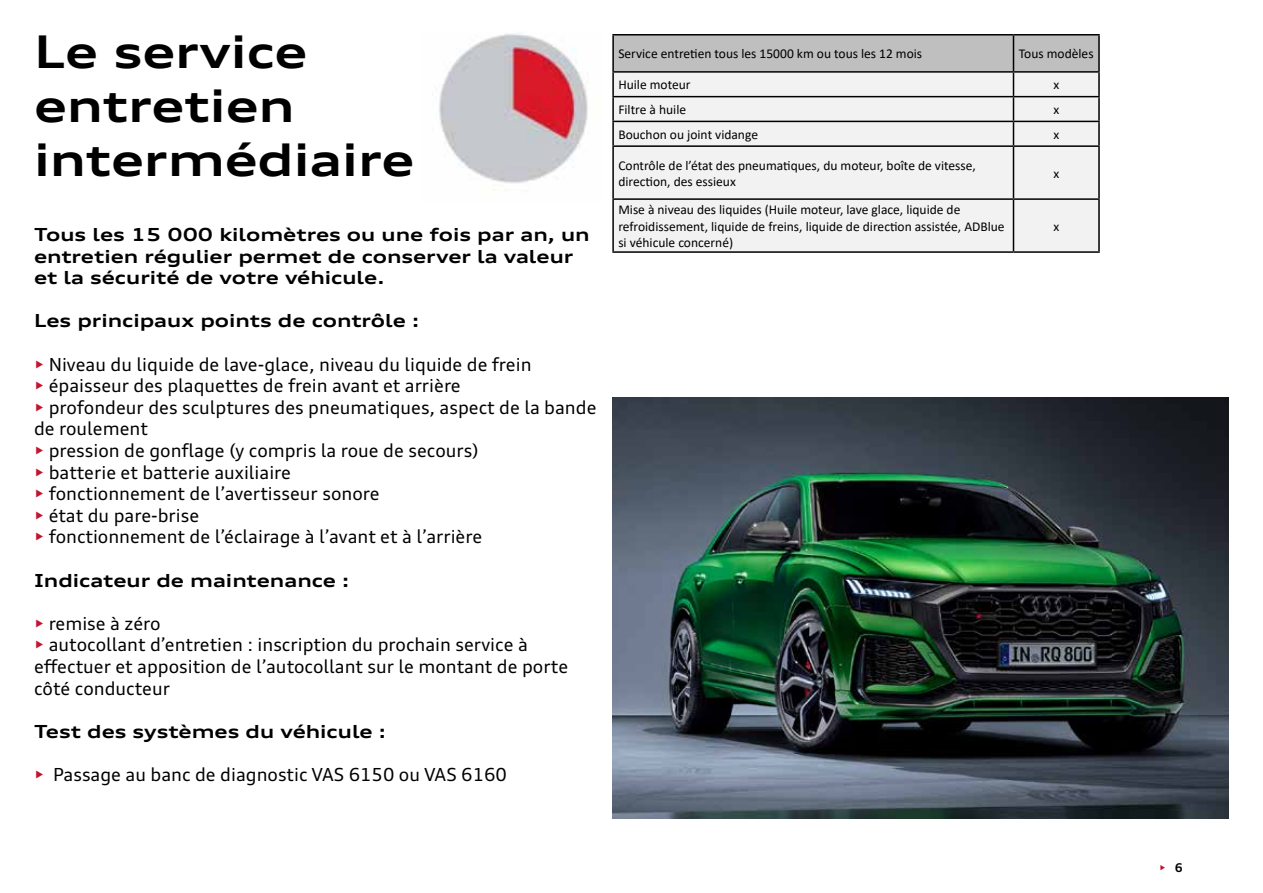
<style>
.page{position:relative;width:1263px;height:893px;background:#fff}
.page>*{position:absolute;margin:0;border:0;box-sizing:border-box;transform-origin:0 0}
.t1{font:700 expanded 45px/54px "Audi Type";color:#000}
.t2{font:18px/21.6px "Audi Type";color:#000}
.t3{font:700 expanded 18px/21.6px "Audi Type";color:#000}
.t4{font:13.5px/16.2px "Calibri";color:#000}
.t5{font:12px "Audi Type";color:#c4122f}
.s1{color:#c4122f}
.s2{font-weight:700;color:#000}
</style>
<div class="page">
<div style="left:614px;top:147px;width:484px;height:104px;background:#f2f2f2"></div>
<hr style="left:612px;top:36px;width:2px;height:35px;background:#000">
<hr style="left:612px;top:34px;width:401px;height:2px;background:#000">
<hr style="left:1013px;top:34px;width:87px;height:2px;background:#000">
<hr style="left:612px;top:73px;width:2px;height:23px;background:#000">
<hr style="left:612px;top:97px;width:2px;height:24px;background:#000">
<hr style="left:612px;top:122px;width:2px;height:23px;background:#000">
<hr style="left:612px;top:147px;width:2px;height:51px;background:#000">
<hr style="left:612px;top:200px;width:2px;height:51px;background:#000">
<hr style="left:612px;top:71px;width:401px;height:2px;background:#000">
<hr style="left:1013px;top:71px;width:87px;height:2px;background:#000">
<hr style="left:612px;top:96px;width:401px;height:1px;background:#000">
<hr style="left:1013px;top:96px;width:87px;height:1px;background:#000">
<hr style="left:612px;top:121px;width:401px;height:1px;background:#000">
<hr style="left:1013px;top:121px;width:87px;height:1px;background:#000">
<hr style="left:612px;top:145px;width:401px;height:2px;background:#000">
<hr style="left:1013px;top:145px;width:87px;height:2px;background:#000">
<hr style="left:612px;top:198px;width:401px;height:2px;background:#000">
<hr style="left:1013px;top:198px;width:87px;height:2px;background:#000">
<hr style="left:612px;top:251px;width:401px;height:2px;background:#000">
<hr style="left:1013px;top:251px;width:87px;height:2px;background:#000">
<hr style="left:1098px;top:36px;width:2px;height:35px;background:#000">
<hr style="left:1098px;top:73px;width:2px;height:23px;background:#000">
<hr style="left:1098px;top:97px;width:2px;height:24px;background:#000">
<svg style="left:613px;top:35px;width:486px;height:110px"></svg>
<hr style="left:1098px;top:122px;width:2px;height:23px;background:#000">
<hr style="left:1013px;top:147px;width:1px;height:51px;background:#000">
<hr style="left:1098px;top:147px;width:2px;height:51px;background:#000">
<hr style="left:1013px;top:200px;width:1px;height:51px;background:#000">
<hr style="left:1098px;top:200px;width:2px;height:51px;background:#000">
<img style="left:439px;top:33px;width:149px;height:151px">
<img style="left:612px;top:397px;width:617px;height:422px">
<h1 class="t1" style="left:34px;top:25px;width:382px">Le service entretien intermédiaire</h1>
<p class="t3" style="left:34px;top:224px;width:557px">Tous les 15 000 kilomètres ou une fois par an, un entretien régulier permet de conserver la valeur et la sécurité de votre véhicule.</p>
<p class="t3" style="left:34px;top:310px;width:387px">Les principaux points de contrôle :</p>
<p class="t2" style="left:34px;top:353px;width:499px"><span class="s1">•</span> Niveau du liquide de lave-glace, niveau du liquide de frein</p>
<p class="t2" style="left:34px;top:375px;width:428px"><span class="s1">•</span> épaisseur des plaquettes de frein avant et arrière</p>
<p class="t2" style="left:34px;top:396px;width:564px"><span class="s1">•</span> profondeur des sculptures des pneumatiques, aspect de la bande de roulement</p>
<p class="t2" style="left:34px;top:440px;width:446px"><span class="s1">•</span> pression de gonflage (y compris la roue de secours)</p>
<p class="t2" style="left:34px;top:461px;width:258px"><span class="s1">•</span> batterie et batterie auxiliaire</p>
<p class="t2" style="left:34px;top:483px;width:347px"><span class="s1">•</span> fonctionnement de l’avertisseur sonore</p>
<p class="t2" style="left:34px;top:504px;width:167px"><span class="s1">•</span> état du pare-brise</p>
<p class="t2" style="left:34px;top:526px;width:450px"><span class="s1">•</span> fonctionnement de l’éclairage à l’avant et à l’arrière</p>
<p class="t3" style="left:34px;top:569px;width:317px">Indicateur de maintenance :</p>
<p class="t2" style="left:34px;top:612px;width:128px"><span class="s1">•</span> remise à zéro</p>
<p class="t2" style="left:34px;top:634px;width:536px"><span class="s1">•</span> autocollant d’entretien : inscription du prochain service à effectuer et apposition de l’autocollant sur le montant de porte côté conducteur</p>
<p class="t3" style="left:34px;top:720px;width:353px">Test des systèmes du véhicule :</p>
<p class="t2" style="left:34px;top:764px;width:474px"><span class="s1">•</span> Passage au banc de diagnostic VAS 6150 ou VAS 6160</p>
<p class="t4" style="left:618px;top:45px;width:305px">Service entretien tous les 15000 km ou tous les 12 mois</p>
<p class="t4" style="left:1019px;top:45px;width:76px">Tous modèles</p>
<p class="t4" style="left:618px;top:76px;width:74px">Huile moteur</p>
<p class="t4" style="left:1053px;top:76px;width:7px">x</p>
<p class="t4" style="left:618px;top:101px;width:69px">Filtre à huile</p>
<p class="t4" style="left:1053px;top:101px;width:7px">x</p>
<p class="t4" style="left:618px;top:126px;width:141px">Bouchon ou joint vidange</p>
<p class="t4" style="left:1053px;top:126px;width:7px">x</p>
<p class="t4" style="left:618px;top:157px;width:359px">Contrôle de l’état des pneumatiques, du moteur, boîte de vitesse, direction, des essieux</p>
<p class="t4" style="left:1053px;top:165px;width:7px">x</p>
<p class="t4" style="left:618px;top:202px;width:388px">Mise à niveau des liquides (Huile moteur, lave glace, liquide de refroidissement, liquide de freins, liquide de direction assistée, ADBlue si véhicule concerné)</p>
<p class="t4" style="left:1053px;top:218px;width:7px">x</p>
<p class="t5" style="left:1159px;top:860px;width:25px">• <span class="s2">6</span></p>
</div>
